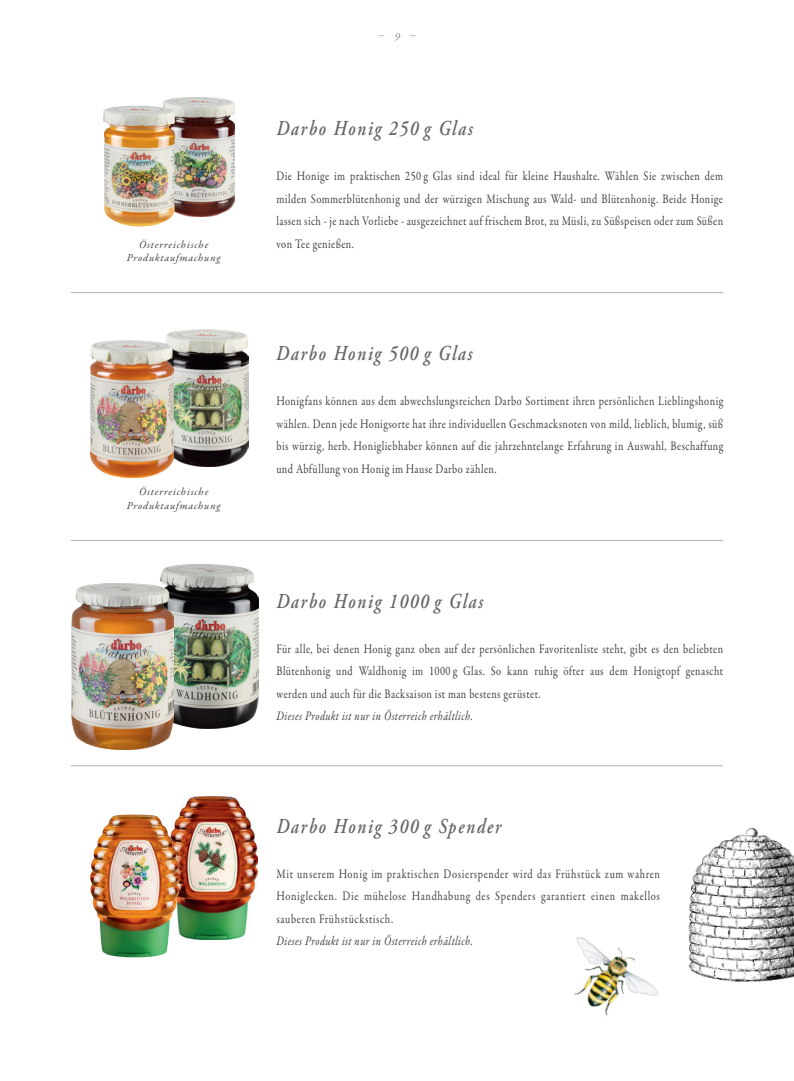
<style>
.page{position:relative;width:794px;height:1081px;background:#fff}
.page>*{position:absolute;margin:0;border:0;box-sizing:border-box;transform-origin:0 0}
.t1{font:italic 600 21.25px "Adobe Garamond Pro";letter-spacing:.1em;color:#646768;scale:.8 1}
.t2{font:13.12px/22.5px "Garamond Premr Pro";letter-spacing:.04em;color:#404344;text-align:justify;scale:.8 1}
.t3{font:italic 13.12px "Garamond Premr Pro";letter-spacing:.035em;color:#404344;scale:.8 1}
.t4{font:italic 10.62px/13.8px "Garamond Premr Pro";letter-spacing:.075em;color:#404344;text-align:center}
</style>
<div class="page">
<img style="left:179px;top:796px;width:78px;height:143px">
<img style="left:90px;top:814px;width:90px;height:143px">
<img style="left:160px;top:564px;width:99px;height:165px">
<img style="left:71px;top:583px;width:102px;height:166px">
<img style="left:166px;top:329px;width:82px;height:138px">
<img style="left:91px;top:340px;width:82px;height:137px">
<img style="left:164px;top:97px;width:71px;height:119px">
<img style="left:103px;top:106px;width:72px;height:120px">
<hr style="left:71px;top:540px;width:652px;height:1px;background:#aeb1b1">
<hr style="left:71px;top:292px;width:652px;height:1px;background:#aeb1b1">
<hr style="left:71px;top:765px;width:652px;height:1px;background:#aeb1b1">
<img style="left:574px;top:937px;width:85px;height:79px">
<img style="left:688px;top:828px;width:106px;height:154px">
<p class="t4" style="left:127px;top:238px;width:95px">Österreichische<br>Produktaufmachung</p>
<p class="t4" style="left:127px;top:485px;width:95px">Österreichische<br>Produktaufmachung</p>
<h1 class="t1" style="left:276px;top:116px;width:247px">Darbo Honig 250 g Glas</h1>
<p class="t2" style="left:276px;top:165px;width:560px">Die Honige im praktischen 250 g Glas sind ideal für kleine Haushalte. Wählen Sie zwischen dem milden Sommerblütenhonig und der würzigen Mischung aus Wald- und Blütenhonig. Beide Honige lassen sich - je nach Vorliebe - ausgezeichnet auf frischem Brot, zu Müsli, zu Süßspeisen oder zum Süßen von Tee genießen.</p>
<h1 class="t1" style="left:276px;top:341px;width:247px">Darbo Honig 500 g Glas</h1>
<p class="t2" style="left:276px;top:390px;width:560px">Honigfans können aus dem abwechslungsreichen Darbo Sortiment ihren persönlichen Lieblingshonig wählen. Denn jede Honigsorte hat ihre individuellen Geschmacksnoten von mild, lieblich, blumig, süß bis würzig, herb. Honigliebhaber können auf die jahrzehntelange Erfahrung in Auswahl, Beschaffung und Abfüllung von Honig im Hause Darbo zählen.</p>
<h1 class="t1" style="left:276px;top:588px;width:260px">Darbo Honig 1000 g Glas</h1>
<p class="t2" style="left:276px;top:637px;width:560px">Für alle, bei denen Honig ganz oben auf der persönlichen Favoritenliste steht, gibt es den beliebten Blütenhonig und Waldhonig im 1000 g Glas. So kann ruhig öfter aus dem Honigtopf genascht werden und auch für die Backsaison ist man bestens gerüstet.</p>
<p class="t3" style="left:276px;top:708px;width:247px">Dieses Produkt ist nur in Österreich erhältlich.</p>
<h1 class="t1" style="left:276px;top:814px;width:282px">Darbo Honig 300 g Spender</h1>
<p class="t2" style="left:276px;top:862px;width:481px">Mit unserem Honig im praktischen Dosierspender wird das Frühstück zum wahren Honiglecken. Die mühelose Handhabung des Spenders garantiert einen makellos sauberen Frühstückstisch.</p>
<p class="t3" style="left:276px;top:933px;width:247px">Dieses Produkt ist nur in Österreich erhältlich.</p>
</div>
